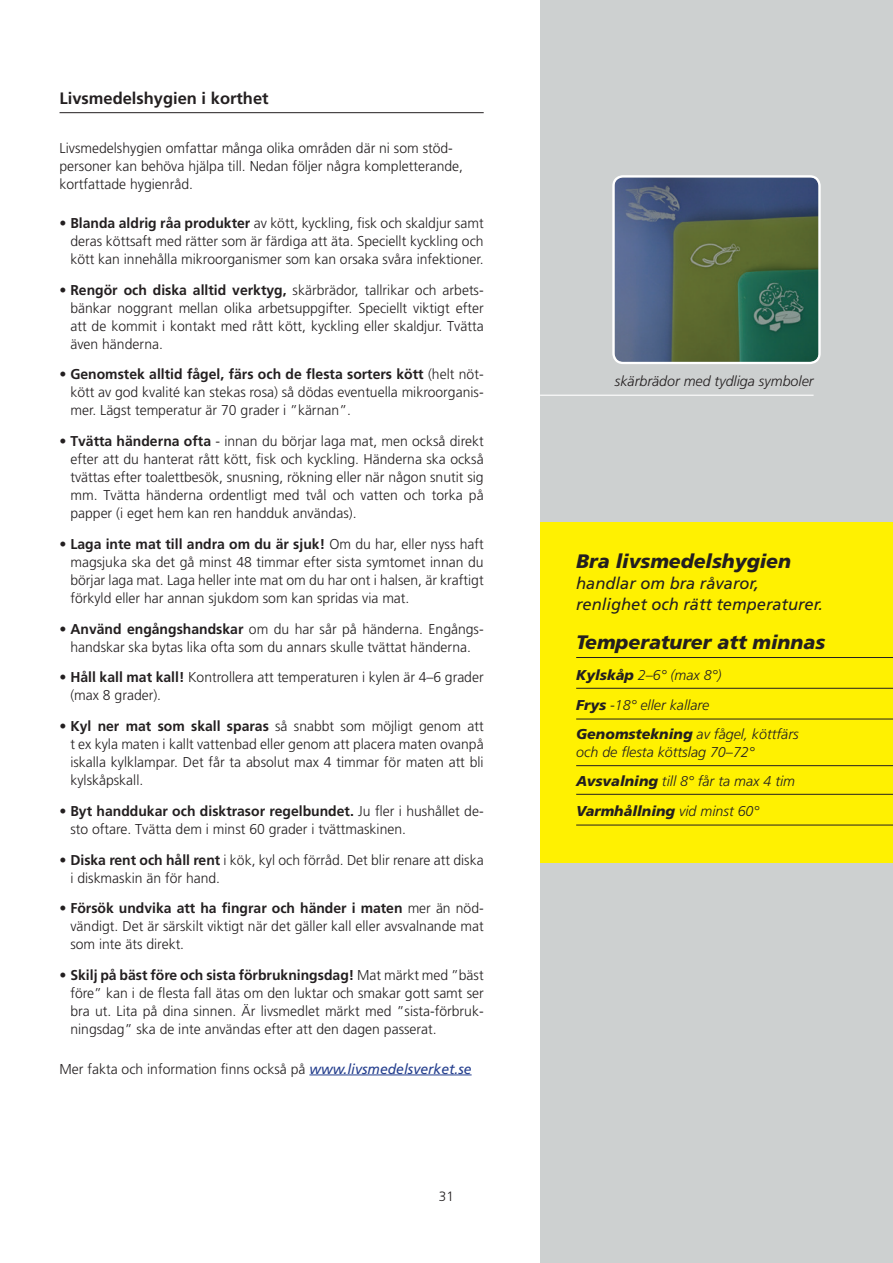
<style>
.page{position:relative;width:893px;height:1263px;background:#fff}
.page>*{position:absolute;margin:0;border:0;box-sizing:border-box;transform-origin:0 0}
.t1{font:italic 900 19.5px "Frutiger LT Std";color:#231f20}
.t2{font:italic 16.5px/21px "Frutiger LT Std";color:#231f20}
.t3{font:700 16.5px "Frutiger LT Std";color:#231f20}
.t4{font:300 14.25px/18px "Frutiger LT Std";color:#231f20;text-align:justify}
.t5{font:italic 300 14.25px/30.8px "Frutiger LT Std";color:#231f20}
.t6{font:300 13.5px "Frutiger LT Std";color:#231f20}
.s1{font-weight:700}
.s2{font-weight:400;font-style:italic;color:#253f8e}
.s3{font-weight:900}
</style>
<div class="page">
<div style="left:540px;top:0;width:353px;height:1263px;background:#cdd0d0"></div>
<hr style="left:60px;top:112px;width:424px;height:1px;background:#231f20">
<hr style="left:309px;top:1074px;width:163px;height:1px;background:#253f8e">
<hr style="left:540px;top:395px;width:274px;height:1px;background:#fff">
<img style="left:615px;top:178px;width:203px;height:183px">
<div style="left:612px;top:175px;width:209px;height:189px;border:2px solid #fff;border-radius:10px"></div>
<div style="left:540px;top:522px;width:353px;height:340px;background:#fff101"></div>
<hr style="left:576px;top:657px;width:317px;height:1px;background:#231f20">
<hr style="left:576px;top:688px;width:317px;height:1px;background:#231f20">
<hr style="left:576px;top:719px;width:317px;height:1px;background:#231f20">
<hr style="left:576px;top:765px;width:317px;height:1px;background:#231f20">
<hr style="left:576px;top:794px;width:317px;height:1px;background:#231f20">
<hr style="left:576px;top:825px;width:317px;height:1px;background:#231f20">
<p class="t3" style="left:60px;top:88px;width:211px">Livsmedelshygien i korthet</p>
<p class="t4" style="left:60px;top:139px;width:405px;text-align:left">Livsmedelshygien omfattar många olika områden där ni som stöd&shy;personer kan behöva hjälpa till. Nedan följer några kompletterande, kortfattade hygienråd.</p>
<p class="t4" style="left:70px;top:214px;width:415px;text-indent:-11px"><span class="s1">• Blanda aldrig råa produkter</span> av kött, kyckling, fisk och skaldjur samt deras köttsaft med rätter som är färdiga att äta. Speciellt kyckling och kött kan innehålla mikroorganismer som kan orsaka svåra infektioner.</p>
<p class="t4" style="left:70px;top:281px;width:415px;text-indent:-11px"><span class="s1">• Rengör och diska alltid verktyg,</span> skärbrädor, tallrikar och arbets&shy;bänkar noggrant mellan olika arbetsuppgifter. Speciellt viktigt efter att de kommit i kontakt med rått kött, kyckling eller skaldjur. Tvätta även händerna.</p>
<p class="t4" style="left:70px;top:366px;width:415px;text-indent:-11px"><span class="s1">• Genomstek alltid fågel, färs och de flesta sorters kött</span> (helt nöt&shy;kött av god kvalité kan stekas rosa) så dödas eventuella mikroorganis&shy;mer. Lägst temperatur är 70 grader i ”kärnan”.</p>
<p class="t4" style="left:70px;top:432px;width:415px;text-indent:-11px"><span class="s1">• Tvätta händerna ofta</span> - innan du börjar laga mat, men också direkt efter att du hanterat rått kött, fisk och kyckling. Händerna ska också tvättas efter toalettbesök, snusning, rökning eller när någon snutit sig mm. Tvätta händerna ordentligt med tvål och vatten och torka på papper (i eget hem kan ren handduk användas).</p>
<p class="t4" style="left:70px;top:535px;width:415px;text-indent:-11px"><span class="s1">• Laga inte mat till andra om du är sjuk!</span> Om du har, eller nyss haft magsjuka ska det gå minst 48 timmar efter sista symtomet innan du börjar laga mat. Laga heller inte mat om du har ont i halsen, är kraftigt förkyld eller har annan sjukdom som kan spridas via mat.</p>
<p class="t4" style="left:60px;top:620px;width:426px;text-align:center"><span class="s1">• Använd engångshandskar</span> om du har sår på händerna. Engångs&shy;handskar ska bytas lika ofta som du annars skulle tvättat händerna.</p>
<p class="t4" style="left:70px;top:669px;width:415px;text-indent:-11px"><span class="s1">• Håll kall mat kall!</span> Kontrollera att temperaturen i kylen är 4–6 grader (max 8 grader).</p>
<p class="t4" style="left:70px;top:717px;width:415px;text-indent:-11px"><span class="s1">• Kyl ner mat som skall sparas</span> så snabbt som möjligt genom att t ex kyla maten i kallt vattenbad eller genom att placera maten ovanpå iskalla kylklampar. Det får ta absolut max 4 timmar för maten att bli kylskåpskall.</p>
<p class="t4" style="left:70px;top:802px;width:415px;text-indent:-11px"><span class="s1">• Byt handdukar och disktrasor regelbundet.</span> Ju fler i hushållet de&shy;sto oftare. Tvätta dem i minst 60 grader i tvättmaskinen.</p>
<p class="t4" style="left:70px;top:851px;width:415px;text-indent:-11px"><span class="s1">• Diska rent och håll rent</span> i kök, kyl och förråd. Det blir renare att diska i diskmaskin än för hand.</p>
<p class="t4" style="left:70px;top:900px;width:415px;text-indent:-11px"><span class="s1">• Försök undvika att ha fingrar och händer i maten</span> mer än nöd&shy;vändigt. Det är särskilt viktigt när det gäller kall eller avsvalnande mat som inte äts direkt.</p>
<p class="t4" style="left:70px;top:966px;width:415px;text-indent:-11px"><span class="s1">• Skilj på bäst före och sista förbrukningsdag!</span> Mat märkt med ”bäst före” kan i de flesta fall ätas om den luktar och smakar gott samt ser bra ut. Lita på dina sinnen. Är livsmedlet märkt med ”sista-förbruk&shy;ningsdag” ska de inte användas efter att den dagen passerat.</p>
<p class="t4" style="left:60px;top:1060px;width:414px">Mer fakta och information finns också på <span class="s2">www.livsmedelsverket.se</span></p>
<p class="t6" style="left:439px;top:1188px;width:17px">31</p>
<p class="t5" style="left:615px;top:366px;width:200px">skärbrädor med tydliga symboler</p>
<h1 class="t1" style="left:576px;top:549px;width:217px">Bra livsmedelshygien</h1>
<p class="t2" style="left:576px;top:573px;width:248px">handlar om bra råvaror, renlighet och rätt temperaturer.</p>
<h1 class="t1" style="left:576px;top:630px;width:251px">Temperaturer att minnas</h1>
<p class="t5" style="left:576px;top:659px;width:147px"><span class="s3">Kylskåp</span> 2–6° (max 8°)<br><span class="s3">Frys</span> -18° eller kallare</p>
<p class="t5" style="left:576px;top:725px;width:224px;line-height:18px"><span class="s3">Genomstekning</span> av fågel, köttfärs och de flesta köttslag 70–72°</p>
<p class="t5" style="left:576px;top:765px;width:220px"><span class="s3">Avsvalning</span> till 8° får ta max 4 tim<br><span class="s3">Varmhållning</span> vid minst 60°</p>
</div>
